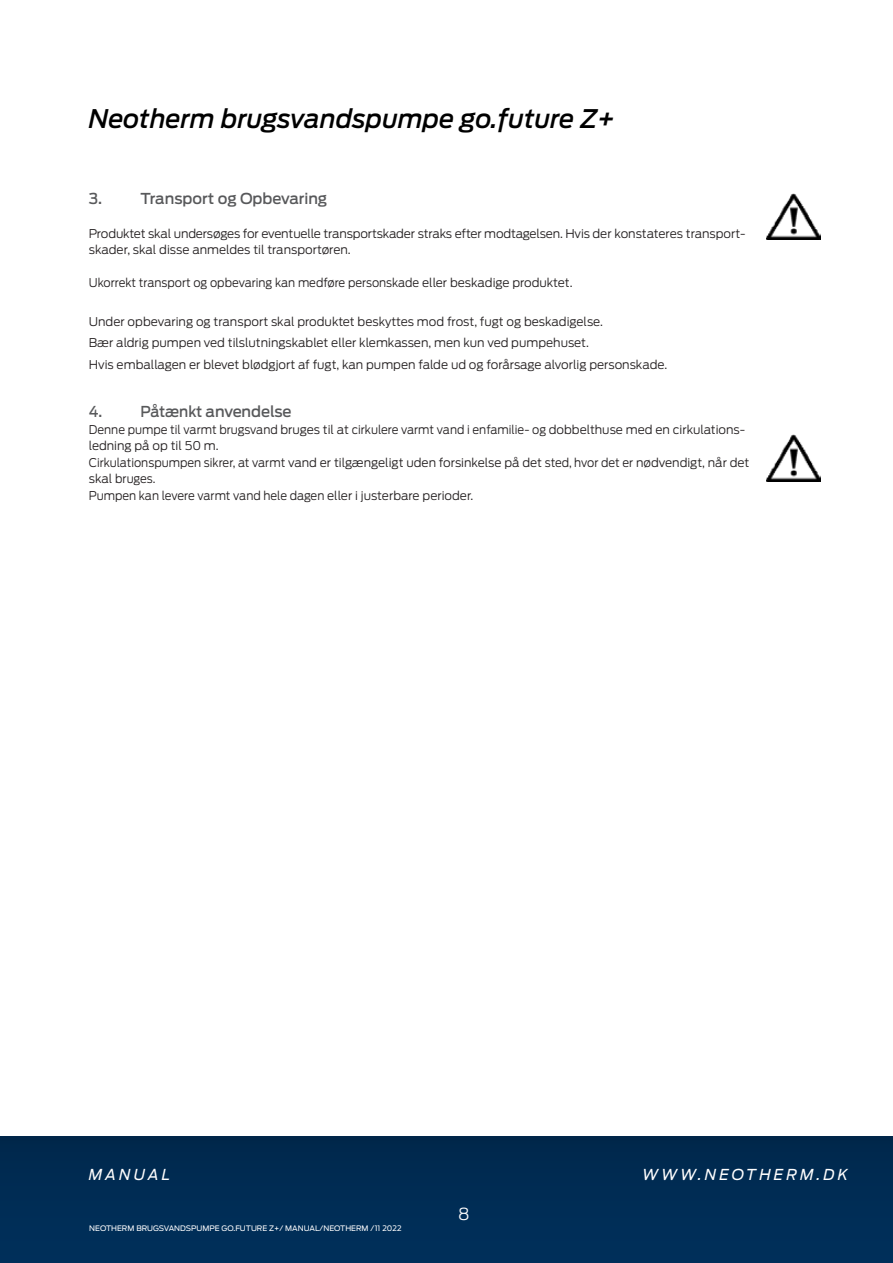
<style>
.page{position:relative;width:893px;height:1263px;background:#fff}
.page>*{position:absolute;margin:0;border:0;box-sizing:border-box;transform-origin:0 0}
.t1{font:italic 500 25.5px "Antenna";color:#000}
.t2{font:300 16.5px "Antenna";color:#fff}
.t3{font:500 15px "Antenna";letter-spacing:-.005em;color:#58595b}
.t4{font:italic 15px "Antenna";letter-spacing:.2em;color:#fff}
.t5{font:500 15px "Antenna";letter-spacing:-.005em;color:#58595b;scale:.95 1}
.t6{font:300 12px/21.6px "Antenna";color:#231f20}
.t7{font:300 12px/16.5px "Antenna";color:#231f20;scale:.95 1}
.t8{font:7.5px "Antenna";color:#fff}
</style>
<div class="page">
<svg style="left:0;top:1137px;width:892px;height:126px;background:#002b53"></svg>
<svg style="left:892px;top:1137px;width:1px;height:126px"></svg>
<img style="left:767px;top:434px;width:54px;height:47px">
<img style="left:767px;top:193px;width:54px;height:47px">
<h1 class="t1" style="left:89px;top:103px;width:528px">Neotherm brugsvandspumpe go.future Z+</h1>
<p class="t3" style="left:89px;top:190px;width:15px">3.</p>
<p class="t3" style="left:140px;top:190px;width:188px">Transport og Opbevaring</p>
<p class="t6" style="left:89px;top:225px;width:658px;line-height:16.5px">Produktet skal undersøges for eventuelle transportskader straks efter modtagelsen. Hvis der konstateres transport&shy;skader, skal disse anmeldes til transportøren.</p>
<p class="t7" style="left:89px;top:275px;width:511px">Ukorrekt transport og opbevaring kan medføre personskade eller beskadige produktet.</p>
<p class="t6" style="left:89px;top:310px;width:580px">Under opbevaring og transport skal produktet beskyttes mod frost, fugt og beskadigelse.<br>Bær aldrig pumpen ved tilslutningskablet eller klemkassen, men kun ved pumpehuset.<br>Hvis emballagen er blevet blødgjort af fugt, kan pumpen falde ud og forårsage alvorlig personskade.</p>
<p class="t5" style="left:89px;top:403px;width:16px">4.</p>
<p class="t5" style="left:140px;top:403px;width:161px">Påtænkt anvendelse</p>
<p class="t7" style="left:89px;top:421px;width:697px">Denne pumpe til varmt brugsvand bruges til at cirkulere varmt vand i enfamilie- og dobbelthuse med en cirkulations&shy;ledning på op til 50 m.<br>Cirkulationspumpen sikrer, at varmt vand er tilgængeligt uden forsinkelse på det sted, hvor det er nødvendigt, når det skal bruges.<br>Pumpen kan levere varmt vand hele dagen eller i justerbare perioder.</p>
<p class="t4" style="left:89px;top:1166px;width:83px">MANUAL</p>
<p class="t4" style="left:642px;top:1166px;width:207px">WWW.NEOTHERM.DK</p>
<h2 class="t2" style="left:458px;top:1204px;width:13px">8</h2>
<p class="t8" style="left:89px;top:1224px;width:314px">NEOTHERM BRUGSVANDSPUMPE GO.FUTURE Z+/ MANUAL/NEOTHERM /11 2022</p>
</div>
